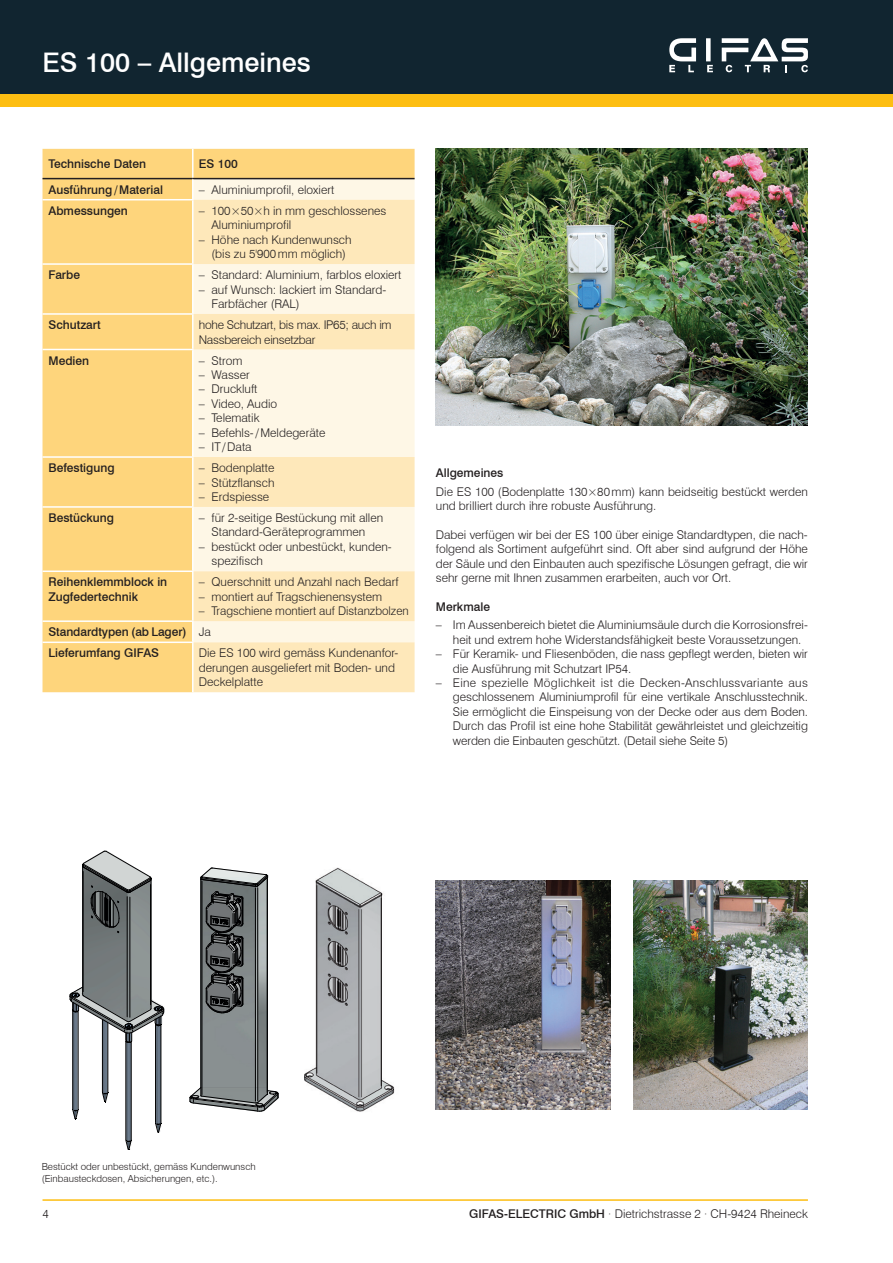
<style>
.page{position:relative;width:893px;height:1263px;background:#fff}
.page>*{position:absolute;margin:0;border:0;box-sizing:border-box;transform-origin:0 0}
.t1{font:500 27px "Swiss 721 BT";color:#fff}
.t2{font:300 12px/14.4px "Swiss 721 BT";color:#231f20}
.t3{font:500 12px/21.1px "Swiss 721 BT";color:#231f20}
.t4{font:300 12px/14.4px "Swiss 721 BT";letter-spacing:-.02em;color:#231f20}
.t5{font:300 9.75px/11.7px "Swiss 721 BT";color:#231f20}
.s1{font-weight:300}
.s2{font-weight:500}
</style>
<div class="page">
<div style="left:0;top:89px;width:893px;height:17px;background:#fdbe12"></div>
<div style="left:0;top:0;width:893px;height:94px;background:#112530"></div>
<hr style="left:43px;top:1199px;width:765px;height:2px;background:#fdbe12">
<div style="left:706px;top:38px;width:5px;height:23px;background:#fff"></div>
<svg style="left:669px;top:38px;width:27px;height:34px"></svg>
<svg style="left:707px;top:65px;width:6px;height:7px"></svg>
<svg style="left:722px;top:38px;width:86px;height:34px"></svg>
<div style="left:43px;top:149px;width:372px;height:543px;background:#fed57c"></div>
<div style="left:194px;top:179px;width:221px;height:21px;background:#fef7e6"></div>
<svg style="left:194px;top:200px;width:221px;height:492px;background:#feefcf"></svg>
<hr style="left:192px;top:149px;width:2px;height:29px;background:#fff">
<hr style="left:43px;top:178px;width:150px;height:1px;background:#231f20">
<hr style="left:193px;top:178px;width:222px;height:1px;background:#231f20">
<hr style="left:192px;top:179px;width:2px;height:20px;background:#fff">
<hr style="left:43px;top:199px;width:151px;height:1px;background:#fff">
<hr style="left:192px;top:200px;width:2px;height:63px;background:#fff">
<hr style="left:43px;top:263px;width:151px;height:2px;background:#fff">
<hr style="left:192px;top:265px;width:2px;height:48px;background:#fff">
<hr style="left:43px;top:313px;width:151px;height:2px;background:#fff">
<hr style="left:192px;top:315px;width:2px;height:34px;background:#fff">
<hr style="left:43px;top:349px;width:151px;height:1px;background:#fff">
<hr style="left:192px;top:350px;width:2px;height:106px;background:#fff">
<hr style="left:43px;top:456px;width:151px;height:2px;background:#fff">
<hr style="left:192px;top:458px;width:2px;height:48px;background:#fff">
<hr style="left:43px;top:506px;width:151px;height:2px;background:#fff">
<hr style="left:192px;top:508px;width:2px;height:62px;background:#fff">
<hr style="left:43px;top:570px;width:151px;height:2px;background:#fff">
<hr style="left:192px;top:572px;width:2px;height:48px;background:#fff">
<hr style="left:43px;top:620px;width:151px;height:2px;background:#fff">
<svg style="left:192px;top:622px;width:2px;height:19px"></svg>
<hr style="left:43px;top:641px;width:151px;height:2px;background:#fff">
<hr style="left:192px;top:643px;width:2px;height:49px;background:#fff">
<img style="left:634px;top:880px;width:174px;height:230px">
<img style="left:436px;top:880px;width:174px;height:230px">
<img style="left:304px;top:867px;width:91px;height:245px">
<img style="left:436px;top:149px;width:372px;height:276px">
<img style="left:203px;top:867px;width:64px;height:220px">
<hr style="left:202px;top:881px;width:1px;height:213px;background:#000001">
<hr style="left:257px;top:888px;width:1px;height:213px;background:#000001">
<hr style="left:255px;top:888px;width:1px;height:213px;background:#000001">
<svg style="left:201px;top:868px;width:67px;height:145px;background:#676b6b"></svg>
<hr style="left:201px;top:879px;width:1px;height:216px;background:#000001">
<hr style="left:267px;top:877px;width:1px;height:217px;background:#000001">
<svg style="left:190px;top:1087px;width:89px;height:25px"></svg>
<img style="left:84px;top:933px;width:66px;height:53px">
<img style="left:73px;top:1008px;width:92px;height:131px">
<hr style="left:72px;top:1010px;width:1px;height:99px;background:#000001">
<hr style="left:78px;top:1010px;width:1px;height:99px;background:#000001">
<svg style="left:72px;top:1109px;width:7px;height:11px"></svg>
<hr style="left:102px;top:1019px;width:1px;height:73px;background:#000001">
<hr style="left:108px;top:1023px;width:1px;height:69px;background:#000001">
<svg style="left:102px;top:1092px;width:7px;height:11px"></svg>
<hr style="left:126px;top:1041px;width:1px;height:99px;background:#000001">
<hr style="left:131px;top:1041px;width:1px;height:99px;background:#000001">
<svg style="left:125px;top:1139px;width:7px;height:11px"></svg>
<hr style="left:155px;top:1024px;width:1px;height:98px;background:#000001">
<hr style="left:161px;top:1024px;width:1px;height:98px;background:#000001">
<svg style="left:155px;top:1122px;width:7px;height:11px"></svg>
<hr style="left:83px;top:871px;width:1px;height:120px;background:#000001">
<hr style="left:150px;top:884px;width:1px;height:121px;background:#000001">
<hr style="left:130px;top:897px;width:1px;height:120px;background:#000001">
<hr style="left:127px;top:897px;width:1px;height:120px;background:#000001">
<svg style="left:82px;top:850px;width:70px;height:83px;background:#898d8d"></svg>
<hr style="left:82px;top:866px;width:1px;height:129px;background:#000001">
<hr style="left:151px;top:879px;width:1px;height:130px;background:#000001">
<hr style="left:109px;top:897px;width:1px;height:30px;background:#000001">
<hr style="left:106px;top:893px;width:1px;height:31px;background:#000001">
<hr style="left:108px;top:895px;width:1px;height:30px;background:#000001">
<svg style="left:69px;top:986px;width:95px;height:57px"></svg>
<h1 class="t1" style="left:43px;top:46px;width:270px">ES 100 – Allgemeines</h1>
<p class="t3" style="left:49px;top:153px;width:99px">Technische Daten</p>
<p class="t3" style="left:199px;top:153px;width:40px">ES 100</p>
<p class="t3" style="left:49px;top:179px;width:116px">Ausführung/Material</p>
<p class="t2" style="left:199px;top:182px;width:137px">– Aluminiumprofil, eloxiert</p>
<p class="t3" style="left:49px;top:200px;width:81px">Abmessungen</p>
<p class="t2" style="left:212px;top:203px;width:176px;text-indent:-13px">– 100×50×h in mm geschlossenes<br>Aluminiumprofil</p>
<p class="t2" style="left:212px;top:232px;width:142px;text-indent:-13px">– Höhe nach Kundenwunsch (bis zu 5'900mm möglich)</p>
<p class="t3" style="left:49px;top:264px;width:33px">Farbe</p>
<p class="t2" style="left:199px;top:268px;width:204px">– Standard: Aluminium, farblos eloxiert</p>
<p class="t2" style="left:212px;top:282px;width:176px;text-indent:-13px">– auf Wunsch: lackiert im Standard-<br>Farbfächer (RAL)</p>
<p class="t3" style="left:49px;top:314px;width:54px">Schutzart</p>
<p class="t4" style="left:199px;top:317px;width:194px">hohe Schutzart, bis max. IP65; auch im<br>Nassbereich einsetzbar</p>
<p class="t3" style="left:49px;top:350px;width:42px">Medien</p>
<p class="t2" style="left:199px;top:353px;width:45px">– Strom</p>
<p class="t2" style="left:199px;top:367px;width:53px">– Wasser</p>
<p class="t2" style="left:199px;top:382px;width:60px">– Druckluft</p>
<p class="t2" style="left:199px;top:396px;width:80px">– Video, Audio</p>
<p class="t2" style="left:199px;top:411px;width:62px">– Telematik</p>
<p class="t2" style="left:199px;top:425px;width:128px">– Befehls-/Meldegeräte</p>
<p class="t2" style="left:199px;top:439px;width:54px">– IT/Data</p>
<p class="t3" style="left:49px;top:457px;width:68px">Befestigung</p>
<p class="t2" style="left:199px;top:461px;width:77px">– Bodenplatte</p>
<p class="t2" style="left:199px;top:475px;width:77px">– Stützflansch</p>
<p class="t2" style="left:199px;top:489px;width:72px">– Erdspiesse</p>
<p class="t3" style="left:49px;top:507px;width:67px">Bestückung</p>
<p class="t2" style="left:199px;top:510px;width:186px;text-align:center">– für 2-seitige Bestückung mit allen<br>Standard-Geräteprogrammen</p>
<p class="t2" style="left:212px;top:539px;width:182px;text-indent:-13px">– bestückt oder unbestückt, kunden&shy;spezifisch</p>
<p class="t3" style="left:49px;top:575px;width:120px;line-height:14.4px">Reihenklemmblock in<br>Zugfedertechnik</p>
<p class="t2" style="left:199px;top:575px;width:201px">– Querschnitt und Anzahl nach Bedarf</p>
<p class="t2" style="left:199px;top:589px;width:185px">– montiert auf Tragschienensystem</p>
<p class="t3" style="left:49px;top:600px;width:362px;text-indent:150px"><span class="s1">– Tragschiene montiert auf Distanzbolzen<br></span>Standardtypen (ab Lager) <span class="s1">Ja<br></span>Lieferumfang GIFAS</p>
<p class="t2" style="left:199px;top:646px;width:201px">Die ES 100 wird gemäss Kundenanfor&shy;derungen ausgeliefert mit Boden- und<br>Deckelplatte</p>
<p class="t3" style="left:436px;top:462px;width:69px">Allgemeines</p>
<p class="t2" style="left:436px;top:484px;width:374px">Die ES 100 (Bodenplatte 130×80mm) kann beidseitig bestückt werden und brilliert durch ihre robuste Ausführung.</p>
<p class="t2" style="left:436px;top:527px;width:374px;text-align:justify">Dabei verfügen wir bei der ES 100 über einige Standardtypen, die nach&shy;folgend als Sortiment aufgeführt sind. Oft aber sind aufgrund der Höhe der Säule und den Einbauten auch spezifische Lösungen gefragt, die wir sehr gerne mit Ihnen zusammen erarbeiten, auch vor Ort.</p>
<p class="t3" style="left:436px;top:596px;width:56px">Merkmale</p>
<p class="t2" style="left:453px;top:618px;width:357px;text-indent:-17px">– Im Aussenbereich bietet die Aluminiumsäule durch die Korrosionsfrei&shy;heit und extrem hohe Widerstandsfähigkeit beste Voraussetzungen.</p>
<p class="t2" style="left:453px;top:647px;width:357px;text-indent:-17px">– Für Keramik- und Fliesenböden, die nass gepflegt werden, bieten wir die Ausführung mit Schutzart IP54.</p>
<p class="t2" style="left:453px;top:675px;width:357px;text-align:justify;text-indent:-17px">– Eine spezielle Möglichkeit ist die Decken-Anschlussvariante aus geschlossenem Aluminiumprofil für eine vertikale Anschlusstechnik.<br>Sie ermöglicht die Einspeisung von der Decke oder aus dem Boden.<br>Durch das Profil ist eine hohe Stabilität gewährleistet und gleichzeitig werden die Einbauten geschützt. (Detail siehe Seite 5)</p>
<p class="t5" style="left:42px;top:1161px;width:215px">Bestückt oder unbestückt, gemäss Kundenwunsch (Einbausteckdosen, Absicherungen, etc.).</p>
<p class="t2" style="left:43px;top:1207px;width:8px">4</p>
<p class="t2" style="left:469px;top:1207px;width:340px"><span class="s2">GIFAS-ELECTRIC GmbH</span> · Dietrichstrasse 2 · CH-9424 Rheineck</p>
</div>
